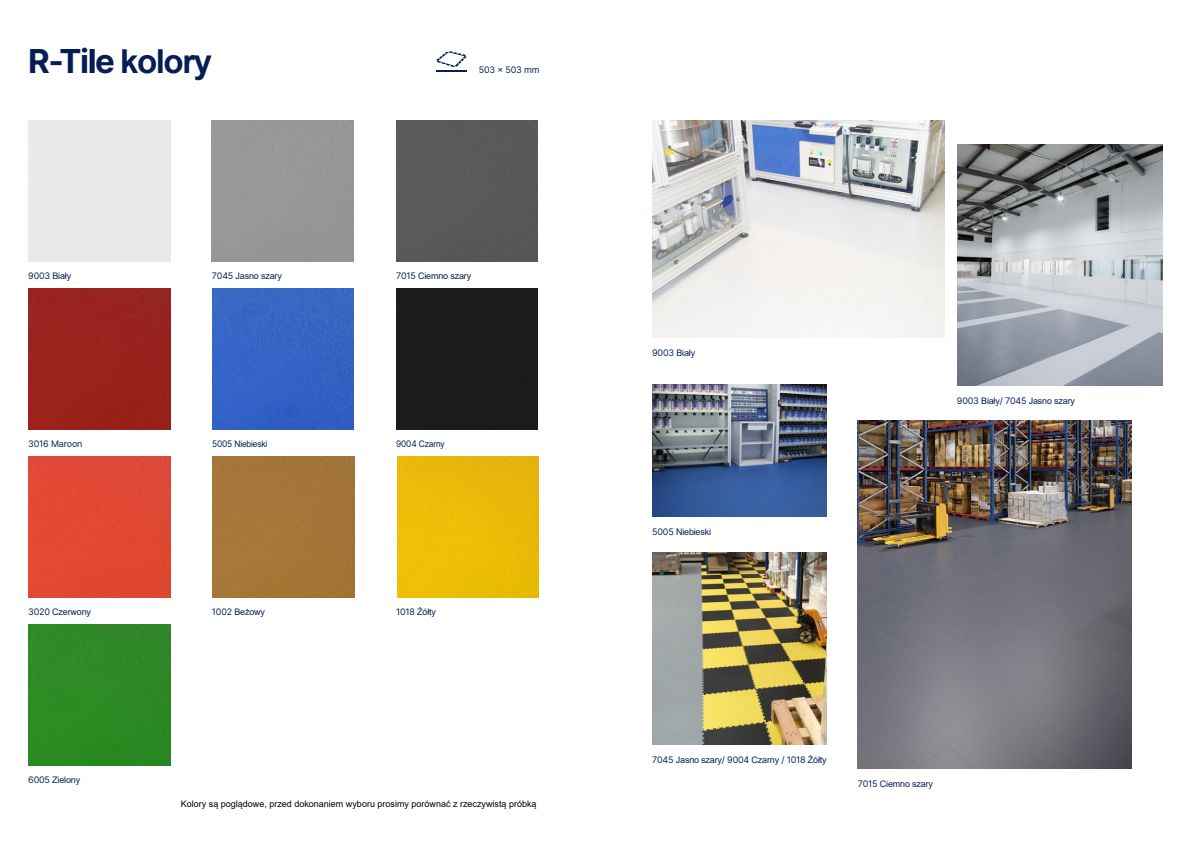
<style>
.page{position:relative;width:1191px;height:842px;background:#fff}
.page>*{position:absolute;margin:0;border:0;box-sizing:border-box;transform-origin:0 0}
.t1{font:700 33px "Inter";color:#051f54}
.t2{font:9px "Arial";letter-spacing:-.02em;color:#051f54}
.t3{font:9px "Arial";color:#000}
.t4{font:9px "Arial";letter-spacing:-.02em;color:#051f54;scale:.94 1}
.t5{font:9px "Inter";letter-spacing:-.02em;color:#051f54}
.s1{font-family:"Arial"}
.s2{font-family:"Inter"}
</style>
<div class="page">
<img style="left:652px;top:120px;width:293px;height:218px">
<img style="left:652px;top:384px;width:174px;height:132px">
<img style="left:652px;top:552px;width:174px;height:192px">
<img style="left:858px;top:420px;width:273px;height:348px">
<img style="left:957px;top:144px;width:205px;height:242px">
<div style="left:213px;top:456px;width:142px;height:142px;background:#a57638"></div>
<img style="left:212px;top:288px;width:142px;height:142px">
<div style="left:212px;top:120px;width:142px;height:142px;background:#979797"></div>
<img style="left:397px;top:456px;width:142px;height:142px">
<div style="left:396px;top:288px;width:142px;height:142px;background:#1c1c1c"></div>
<div style="left:396px;top:120px;width:142px;height:142px;background:#595959"></div>
<div style="left:28px;top:288px;width:142px;height:142px;background:#9a211d"></div>
<div style="left:28px;top:624px;width:142px;height:142px;background:#2c8a24"></div>
<div style="left:28px;top:456px;width:142px;height:142px;background:#e14833"></div>
<svg style="left:436px;top:51px;width:30px;height:16px"></svg>
<hr style="left:436px;top:71px;width:30px;height:1px;background:#051f54">
<h1 class="t1" style="left:28px;top:37px;width:185px">R-Tile <span class="s1">kolory</span></h1>
<p class="t5" style="left:479px;top:63px;width:62px">503 x 503 mm</p>
<p class="t2" style="left:28px;top:270px;width:45px"><span class="s2">9003</span> Biały</p>
<p class="t2" style="left:396px;top:270px;width:77px"><span class="s2">7015</span> Ciemno szary</p>
<p class="t2" style="left:212px;top:270px;width:71px"><span class="s2">7045</span> Jasno szary</p>
<p class="t5" style="left:28px;top:437px;width:56px">3016 Maroon</p>
<p class="t2" style="left:28px;top:606px;width:64px"><span class="s2">3020</span> Czerwony</p>
<p class="t2" style="left:28px;top:774px;width:53px"><span class="s2">6005</span> Zielony</p>
<p class="t4" style="left:212px;top:438px;width:60px"><span class="s2">5005</span> Niebieski</p>
<p class="t2" style="left:212px;top:606px;width:55px"><span class="s2">1002</span> Beżowy</p>
<p class="t4" style="left:396px;top:438px;width:53px"><span class="s2">9004</span> Czarny</p>
<p class="t2" style="left:396px;top:606px;width:41px"><span class="s2">1018</span> Żółty</p>
<p class="t3" style="left:181px;top:798px;width:357px">Kolory są poglądowe, przed dokonaniem wyboru prosimy porównać z rzeczywistą próbką</p>
<p class="t2" style="left:652px;top:347px;width:45px"><span class="s2">9003</span> Biały</p>
<p class="t2" style="left:652px;top:525px;width:60px"><span class="s2">5005</span> Niebieski</p>
<p class="t2" style="left:957px;top:395px;width:120px"><span class="s2">9003</span> Biały<span class="s2">/ 7045</span> Jasno szary</p>
<p class="t2" style="left:652px;top:753px;width:176px"><span class="s2">7045</span> Jasno szary<span class="s2">/ 9004</span> Czarny <span class="s2">/ 1018</span> Żółty</p>
<p class="t2" style="left:858px;top:777px;width:77px"><span class="s2">7015</span> Ciemno szary</p>
</div>
